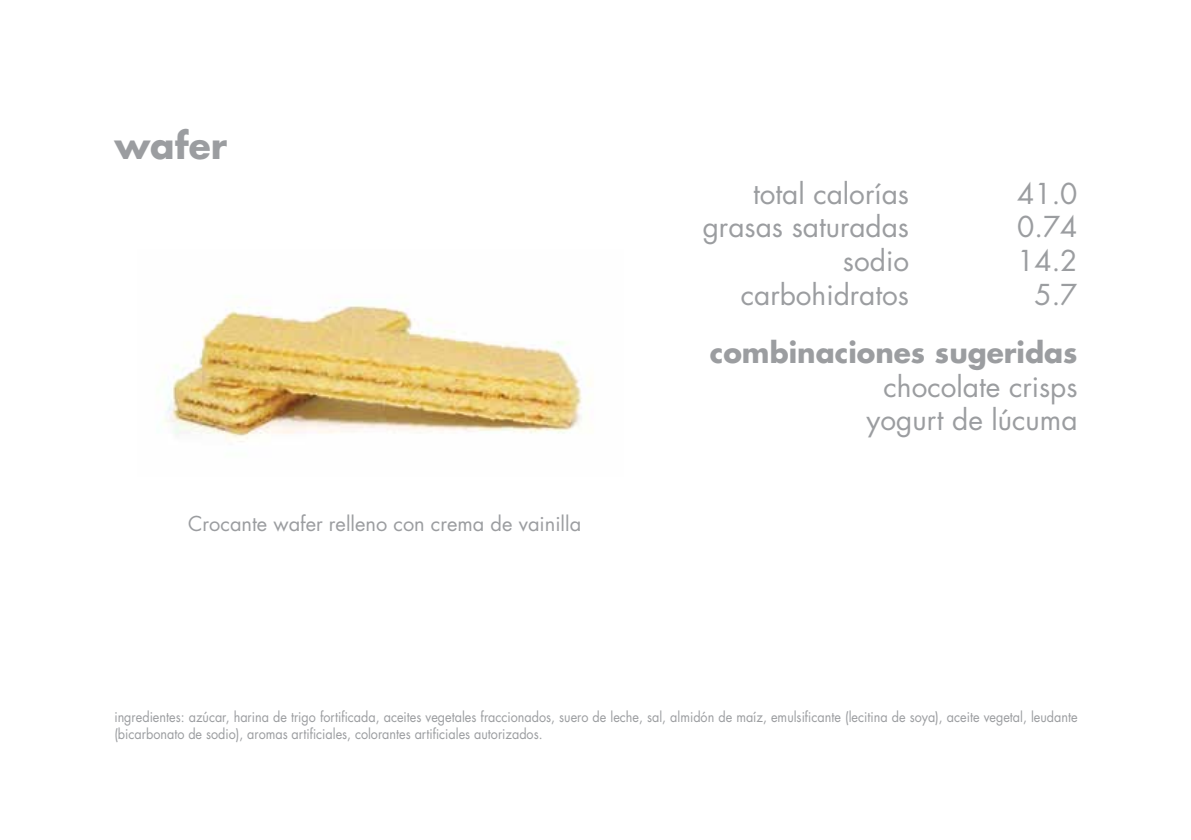
<style>
.page{position:relative;width:1191px;height:840px;background:#fff}
.page>*{position:absolute;margin:0;border:0;box-sizing:border-box;transform-origin:0 0}
.t1{font:700 36px "Futura";color:#9b9da0}
.t2{font:28px/33.6px "Futura";color:#9b9da0;text-align:right}
.t3{font:700 28px "Futura";color:#9b9da0}
.t4{font:20px "Futura";color:#9b9da0}
.t5{font:14px/16.8px "Futura";color:#9b9da0;scale:.9 1}
</style>
<div class="page">
<img style="left:163px;top:305px;width:428px;height:137px">
<h1 class="t1" style="left:114px;top:121px;width:114px">wafer</h1>
<h3 class="t4" style="left:188px;top:509px;width:394px">Crocante wafer relleno con crema de vainilla</h3>
<h2 class="t2" style="left:753px;top:176px;width:157px">total calorías</h2>
<h2 class="t2" style="left:1017px;top:176px;width:62px">41.0</h2>
<h2 class="t2" style="left:702px;top:210px;width:208px">grasas saturadas</h2>
<h2 class="t2" style="left:1017px;top:210px;width:62px">0.74</h2>
<h2 class="t2" style="left:843px;top:243px;width:68px">sodio</h2>
<h2 class="t2" style="left:1017px;top:243px;width:62px">14.2</h2>
<h2 class="t2" style="left:741px;top:277px;width:170px">carbohidratos</h2>
<h2 class="t2" style="left:1034px;top:277px;width:45px">5.7</h2>
<h2 class="t3" style="left:710px;top:333px;width:369px">combinaciones sugeridas</h2>
<h2 class="t2" style="left:866px;top:369px;width:212px">chocolate crisps yogurt de lúcuma</h2>
<p class="t5" style="left:114px;top:707px;width:1071px">ingredientes: azúcar, harina de trigo fortificada, aceites vegetales fraccionados, suero de leche, sal, almidón de maíz, emulsificante (lecitina de soya), aceite vegetal, leudante (bicarbonato de sodio), aromas artificiales, colorantes artificiales autorizados.</p>
</div>
